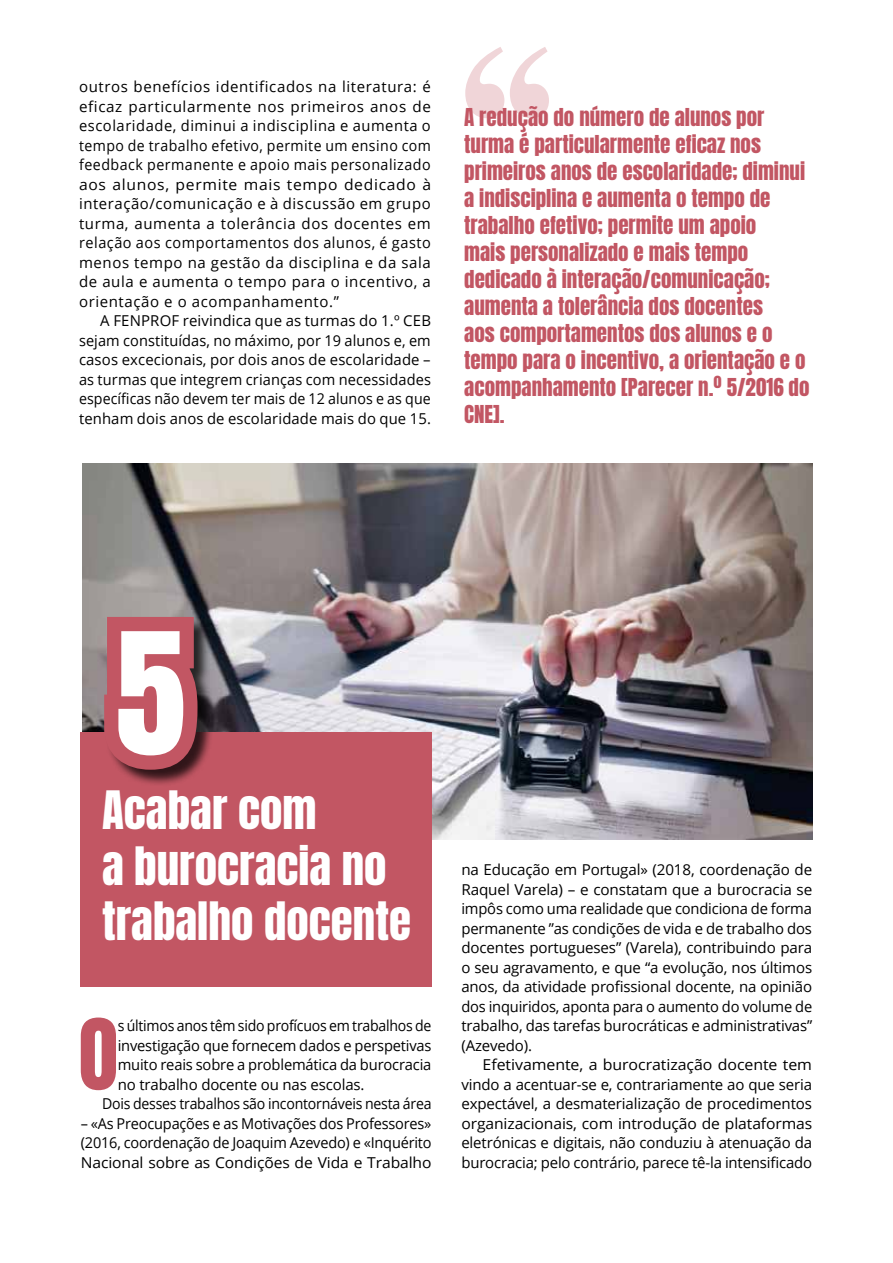
<style>
.page{position:relative;width:893px;height:1263px;background:#fff}
.page>*{position:absolute;margin:0;border:0;box-sizing:border-box;transform-origin:0 0}
.t1{font:82.95px "Anton";color:#c25663}
.t2{font:45px/55.5px "Anton";color:#fff}
.t3{font:21px/27px "Anton";color:#c25663}
.t4{font:15px/19.5px "Open Sans";letter-spacing:-.01em;color:#000;text-align:justify}
.t5{font:15px/19.5px "Open Sans";letter-spacing:-.01em;color:#000;text-align:justify;scale:1.06 1}
.t6{font:15px "Open Sans";letter-spacing:-.01em;color:#000;scale:.94 1}
</style>
<div class="page">
<img style="left:83px;top:463px;width:729px;height:377px">
<div style="left:80px;top:732px;width:352px;height:254px;background:#c25663"></div>
<svg style="left:90px;top:603px;width:127px;height:181px"></svg>
<svg style="left:465px;top:47px;width:84px;height:71px"></svg>
<p class="t4" style="left:79px;top:77px;width:353px">outros benefícios identificados na literatura: é eficaz particularmente nos primeiros anos de escolaridade, diminui a indisciplina e aumenta o tempo de trabalho efetivo, permite um ensino com feedback permanente e apoio mais personalizado aos alunos, permite mais tempo dedicado à interação/comunicação e à discussão em grupo turma, aumenta a tolerância dos docentes em relação aos comportamentos dos alunos, é gasto menos tempo na gestão da disciplina e da sala de aula e aumenta o tempo para o incentivo, a orientação e o acompanhamento.”</p>
<p class="t4" style="left:79px;top:311px;width:353px;text-indent:21px">A FENPROF reivindica que as turmas do 1.º CEB sejam constituídas, no máximo, por 19 alunos e, em casos excecionais, por dois anos de escolaridade – as turmas que integrem crianças com necessidades específicas não devem ter mais de 12 alunos e as que tenham dois anos de escolaridade mais do que 15.</p>
<p class="t3" style="left:464px;top:105px;width:347px">A redução do número de alunos por turma é particularmente eficaz nos primeiros anos de escolaridade; diminui a indisciplina e aumenta o tempo de trabalho efetivo; permite um apoio<br>mais personalizado e mais tempo dedicado à interação/comunicação; aumenta a tolerância dos docentes<br>aos comportamentos dos alunos e o tempo para o incentivo, a orientação e o acompanhamento [Parecer n.º 5/2016 do CNE].</p>
<h2 class="t2" style="left:102px;top:786px;width:310px">Acabar com<br>a burocracia no trabalho docente</h2>
<h1 class="t1" style="left:78px;top:1012px;width:42px">O</h1>
<p class="t6" style="left:118px;top:1015px;width:335px">s últimos anos têm sido profícuos em trabalhos de</p>
<p class="t4" style="left:118px;top:1035px;width:315px">investigação que fornecem dados e perspetivas</p>
<p class="t4" style="left:118px;top:1054px;width:315px">muito reais sobre a problemática da burocracia</p>
<p class="t4" style="left:118px;top:1074px;width:248px">no trabalho docente ou nas escolas.</p>
<p class="t6" style="left:102px;top:1093px;width:352px">Dois desses trabalhos são incontornáveis nesta área</p>
<p class="t4" style="left:81px;top:1113px;width:352px">– «As Preocupações e as Motivações dos Professores» (2016, coordenação de Joaquim Azevedo) e «Inquérito Nacional sobre as Condições de Vida e Trabalho</p>
<p class="t4" style="left:461px;top:860px;width:352px">na Educação em Portugal» (2018, coordenação de Raquel Varela) – e constatam que a burocracia se impôs como uma realidade que condiciona de forma permanente ”as condições de vida e de trabalho dos docentes portugueses” (Varela), contribuindo para o seu agravamento, e que “a evolução, nos últimos anos, da atividade profissional docente, na opinião dos inquiridos, aponta para o aumento do volume de trabalho, das tarefas burocráticas e administrativas” (Azevedo).</p>
<p class="t5" style="left:461px;top:1055px;width:333px;text-indent:21px">Efetivamente, a burocratização docente tem vindo a acentuar-se e, contrariamente ao que seria expectável, a desmaterialização de procedimentos organizacionais, com introdução de plataformas eletrónicas e digitais, não conduziu à atenuação da burocracia; pelo contrário, parece tê-la intensificado</p>
</div>
